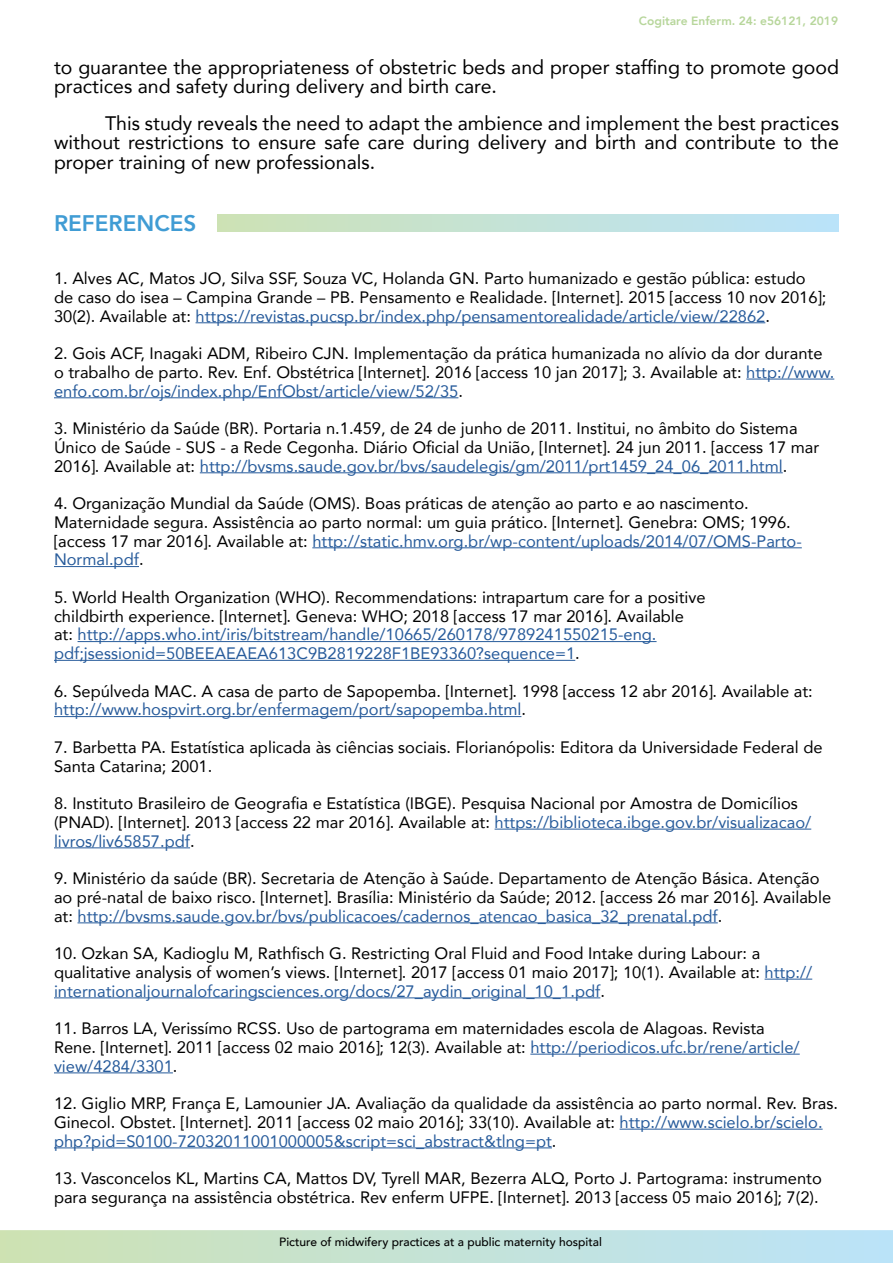
<style>
.page{position:relative;width:893px;height:1263px;background:#fff}
.page>*{position:absolute;margin:0;border:0;box-sizing:border-box;transform-origin:0 0}
.t1{font:800 22.5px "Avenir";color:#409cd4}
.t2{font:19.5px/19.5px "Avenir";color:#000}
.t3{font:16.5px/18.8px "Avenir";color:#000}
.t4{font:500 12px "Avenir";color:#000}
.t5{font:800 12px "Avenir";color:#b7d69b}
.s1{color:#275b9b}
</style>
<div class="page">
<svg style="left:0;top:1230px;width:893px;height:33px;background:#c4e2d6"></svg>
<div style="left:218px;top:215px;width:621px;height:16px;background:linear-gradient(to right,#cde2b5,#bae3fb)"></div>
<hr style="left:196px;top:322px;width:569px;height:1px;background:#275b9b">
<hr style="left:746px;top:379px;width:88px;height:1px;background:#275b9b">
<hr style="left:54px;top:397px;width:404px;height:1px;background:#275b9b">
<hr style="left:200px;top:472px;width:583px;height:1px;background:#275b9b">
<hr style="left:312px;top:547px;width:490px;height:1px;background:#275b9b">
<hr style="left:54px;top:566px;width:85px;height:1px;background:#275b9b">
<hr style="left:78px;top:641px;width:579px;height:1px;background:#275b9b">
<hr style="left:54px;top:660px;width:521px;height:1px;background:#275b9b">
<hr style="left:54px;top:716px;width:467px;height:1px;background:#275b9b">
<hr style="left:495px;top:829px;width:316px;height:1px;background:#275b9b">
<hr style="left:54px;top:847px;width:136px;height:1px;background:#275b9b">
<hr style="left:78px;top:922px;width:640px;height:1px;background:#275b9b">
<hr style="left:765px;top:979px;width:47px;height:1px;background:#275b9b">
<hr style="left:54px;top:997px;width:546px;height:1px;background:#275b9b">
<hr style="left:530px;top:1054px;width:270px;height:1px;background:#275b9b">
<hr style="left:54px;top:1072px;width:119px;height:1px;background:#275b9b">
<hr style="left:620px;top:1129px;width:203px;height:1px;background:#275b9b">
<hr style="left:54px;top:1147px;width:498px;height:1px;background:#275b9b">
<p class="t5" style="left:639px;top:12px;width:201px">Cogitare Enferm. 24: e56121, 2019</p>
<p class="t2" style="left:54px;top:56px;width:786px">to guarantee the appropriateness of obstetric beds and proper staffing to promote good practices and safety during delivery and birth care.</p>
<p class="t2" style="left:54px;top:112px;width:786px;text-align:justify;text-indent:51px">This study reveals the need to adapt the ambience and implement the best practices without restrictions to ensure safe care during delivery and birth and contribute to the proper training of new professionals.</p>
<h1 class="t1" style="left:54px;top:206px;width:144px">REFERENCES</h1>
<p class="t3" style="left:54px;top:268px;width:774px">1. Alves AC, Matos JO, Silva SSF, Souza VC, Holanda GN. Parto humanizado e gestão pública: estudo de caso do isea – Campina Grande – PB. Pensamento e Realidade. [Internet]. 2015 [access 10 nov 2016];<br>30(2). Available at: <span class="s1">https://revistas.pucsp.br/index.php/pensamentorealidade/article/view/22862</span>.</p>
<p class="t3" style="left:54px;top:343px;width:782px">2. Gois ACF, Inagaki ADM, Ribeiro CJN. Implementação da prática humanizada no alívio da dor durante o trabalho de parto. Rev. Enf. Obstétrica [Internet]. 2016 [access 10 jan 2017]; 3. Available at: <span class="s1">http://www. enfo.com.br/ojs/index.php/EnfObst/article/view/52/35</span>.</p>
<p class="t3" style="left:54px;top:418px;width:767px">3. Ministério da Saúde (BR). Portaria n.1.459, de 24 de junho de 2011. Institui, no âmbito do Sistema<br>Único de Saúde - SUS - a Rede Cegonha. Diário Oficial da União, [Internet]. 24 jun 2011. [access 17 mar<br>2016]. Available at: <span class="s1">http://bvsms.saude.gov.br/bvs/saudelegis/gm/2011/prt1459_24_06_2011.html</span>.</p>
<p class="t3" style="left:54px;top:493px;width:749px">4. Organização Mundial da Saúde (OMS). Boas práticas de atenção ao parto e ao nascimento.<br>Maternidade segura. Assistência ao parto normal: um guia prático. [Internet]. Genebra: OMS; 1996. [access 17 mar 2016]. Available at: <span class="s1">http://static.hmv.org.br/wp-content/uploads/2014/07/OMS-Parto-Normal.pdf</span>.</p>
<p class="t3" style="left:54px;top:587px;width:653px">5. World Health Organization (WHO). Recommendations: intrapartum care for a positive childbirth experience. [Internet]. Geneva: WHO; 2018 [access 17 mar 2016]. Available at: <span class="s1">http://apps.who.int/iris/bitstream/handle/10665/260178/9789241550215-eng. pdf;jsessionid=50BEEAEAEA613C9B2819228F1BE93360?sequence=1</span>.</p>
<p class="t3" style="left:54px;top:681px;width:760px">6. Sepúlveda MAC. A casa de parto de Sapopemba. [Internet]. 1998 [access 12 abr 2016]. Available at: <span class="s1">http://www.hospvirt.org.br/enfermagem/port/sapopemba.html</span>.</p>
<p class="t3" style="left:54px;top:737px;width:770px">7. Barbetta PA. Estatística aplicada às ciências sociais. Florianópolis: Editora da Universidade Federal de<br>Santa Catarina; 2001.</p>
<p class="t3" style="left:54px;top:793px;width:759px">8. Instituto Brasileiro de Geografia e Estatística (IBGE). Pesquisa Nacional por Amostra de Domicílios (PNAD). [Internet]. 2013 [access 22 mar 2016]. Available at: <span class="s1">https://biblioteca.ibge.gov.br/visualizacao/ livros/liv65857.pdf</span>.</p>
<p class="t3" style="left:54px;top:868px;width:779px">9. Ministério da saúde (BR). Secretaria de Atenção à Saúde. Departamento de Atenção Básica. Atenção ao pré-natal de baixo risco. [Internet]. Brasília: Ministério da Saúde; 2012. [access 26 mar 2016]. Available at: <span class="s1">http://bvsms.saude.gov.br/bvs/publicacoes/cadernos_atencao_basica_32_prenatal.pdf</span>.</p>
<p class="t3" style="left:54px;top:943px;width:760px">10. Ozkan SA, Kadioglu M, Rathfisch G. Restricting Oral Fluid and Food Intake during Labour: a qualitative analysis of women’s views. [Internet]. 2017 [access 01 maio 2017]; 10(1). Available at: <span class="s1">http:// internationaljournalofcaringsciences.org/docs/27_aydin_original_10_1.pdf</span>.</p>
<p class="t3" style="left:54px;top:1018px;width:747px">11. Barros LA, Verissímo RCSS. Uso de partograma em maternidades escola de Alagoas. Revista<br>Rene. [Internet]. 2011 [access 02 maio 2016]; 12(3). Available at: <span class="s1">http://periodicos.ufc.br/rene/article/ view/4284/3301</span>.</p>
<p class="t3" style="left:54px;top:1093px;width:786px">12. Giglio MRP, França E, Lamounier JA. Avaliação da qualidade da assistência ao parto normal. Rev. Bras.<br>Ginecol. Obstet. [Internet]. 2011 [access 02 maio 2016]; 33(10). Available at: <span class="s1">http://www.scielo.br/scielo. php?pid=S0100-72032011001000005&amp;script=sci_abstract&amp;tlng=pt</span>.</p>
<p class="t3" style="left:54px;top:1168px;width:769px">13. Vasconcelos KL, Martins CA, Mattos DV, Tyrell MAR, Bezerra ALQ, Porto J. Partograma: instrumento para segurança na assistência obstétrica. Rev enferm UFPE. [Internet]. 2013 [access 05 maio 2016]; 7(2).</p>
<p class="t4" style="left:279px;top:1232px;width:324px">Picture of midwifery practices at a public maternity hospital</p>
</div>
